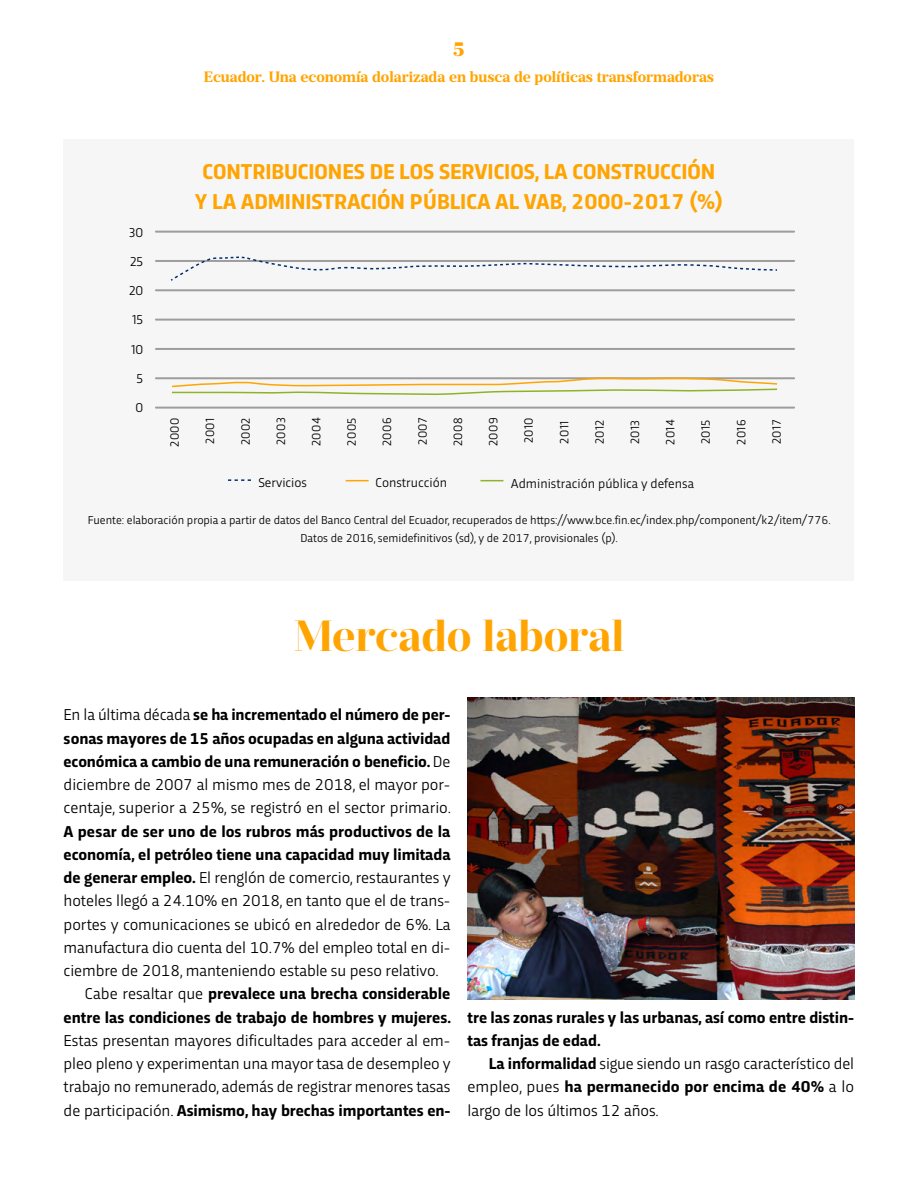
<style>
.page{position:relative;width:918px;height:1188px;background:#fff}
.page>*{position:absolute;margin:0;border:0;box-sizing:border-box;transform-origin:0 0}
.t1{font:700 43.5px "Prumo Display";color:#ffa400}
.t2{font:700 22.5px/30px "Trasandina";color:#ffa400;text-align:center}
.t3{font:900 19.5px "Prumo Deck";color:#ffa400}
.t4{font:16.5px/23.2px "Trasandina";letter-spacing:-.005em;color:#000;text-align:justify}
.t5{font:700 16.5px/23.2px "Trasandina";letter-spacing:-.005em;color:#000;text-align:justify}
.t6{font:700 15px "Prumo Text";color:#ffa400}
.t7{font:13.5px/29.2px "Trasandina";color:#000;text-align:center}
.t8{font:12.6px "Trasandina";letter-spacing:.04em;color:#000}
.t9{font:12px/18px "Trasandina";color:#000;text-align:center}
.s1{font-weight:400}
.s2{font-weight:700}
</style>
<div class="page">
<div style="left:64px;top:139px;width:790px;height:442px;background:#f6f6f6"></div>
<hr style="left:156px;top:407px;width:638px;height:2px;background:#9d9d9c">
<hr style="left:156px;top:348px;width:638px;height:2px;background:#9d9d9c">
<hr style="left:156px;top:377px;width:638px;height:2px;background:#9d9d9c">
<hr style="left:156px;top:260px;width:638px;height:2px;background:#9d9d9c">
<hr style="left:156px;top:289px;width:638px;height:2px;background:#9d9d9c">
<hr style="left:156px;top:319px;width:638px;height:2px;background:#9d9d9c">
<hr style="left:156px;top:231px;width:638px;height:2px;background:#9d9d9c">
<svg style="left:228px;top:479px;width:23px;height:2px"></svg>
<svg style="left:480px;top:480px;width:23px;height:1px"></svg>
<svg style="left:346px;top:480px;width:23px;height:1px"></svg>
<svg style="left:170px;top:256px;width:607px;height:25px"></svg>
<svg style="left:170px;top:377px;width:609px;height:18px"></svg>
<img style="left:468px;top:697px;width:386px;height:303px">
<p class="t3" style="left:453px;top:38px;width:14px">5</p>
<p class="t6" style="left:204px;top:68px;width:512px">Ecuador. Una economía dolarizada en busca de políticas transformadoras</p>
<p class="t7" style="left:129px;top:216px;width:16px">30<br>25<br>20<br>15<br>10<br>5<br>0</p>
<h2 class="t2" style="left:195px;top:155px;width:530px">CONTRIBUCIONES DE LOS SERVICIOS, LA CONSTRUCCIÓN<br>Y LA ADMINISTRACIÓN PÚBLICA AL VAB, 2000-2017 (%)</h2>
<p class="t8" style="left:165px;top:447px;width:31px;rotate:-90deg">2000</p>
<p class="t8" style="left:201px;top:444px;width:28px;rotate:-90deg">2001</p>
<p class="t8" style="left:236px;top:445px;width:29px;rotate:-90deg">2002</p>
<p class="t8" style="left:272px;top:445px;width:29px;rotate:-90deg">2003</p>
<p class="t8" style="left:307px;top:446px;width:30px;rotate:-90deg">2004</p>
<p class="t8" style="left:342px;top:446px;width:29px;rotate:-90deg">2005</p>
<p class="t8" style="left:378px;top:446px;width:30px;rotate:-90deg">2006</p>
<p class="t8" style="left:413px;top:445px;width:29px;rotate:-90deg">2007</p>
<p class="t8" style="left:449px;top:446px;width:30px;rotate:-90deg">2008</p>
<p class="t8" style="left:484px;top:446px;width:30px;rotate:-90deg">2009</p>
<p class="t8" style="left:519px;top:443px;width:27px;rotate:-90deg">2010</p>
<p class="t8" style="left:555px;top:444px;width:25px;rotate:-90deg">2011</p>
<p class="t8" style="left:590px;top:444px;width:26px;rotate:-90deg">2012</p>
<p class="t8" style="left:626px;top:444px;width:26px;rotate:-90deg">2013</p>
<p class="t8" style="left:661px;top:445px;width:27px;rotate:-90deg">2014</p>
<p class="t8" style="left:697px;top:444px;width:26px;rotate:-90deg">2015</p>
<p class="t8" style="left:732px;top:445px;width:27px;rotate:-90deg">2016</p>
<p class="t8" style="left:767px;top:444px;width:25px;rotate:-90deg">2017</p>
<p class="t7" style="left:258px;top:467px;width:50px">Servicios</p>
<p class="t7" style="left:375px;top:467px;width:73px">Construcción</p>
<p class="t7" style="left:511px;top:468px;width:185px">Administración pública y defensa</p>
<p class="t9" style="left:88px;top:510px;width:744px">Fuente: elaboración propia a partir de datos del Banco Central del Ecuador, recuperados de https://www.bce.fin.ec/index.php/component/k2/item/776.<br>Datos de 2016, semidefinitivos (sd), y de 2017, provisionales (p).</p>
<h1 class="t1" style="left:294px;top:610px;width:332px">Mercado laboral</h1>
<p class="t5" style="left:64px;top:702px;width:389px"><span class="s1">En la última década</span> se ha incrementado el número de per&shy;sonas mayores de 15 años ocupadas en alguna actividad económica a cambio de una remuneración o beneficio. <span class="s1">De diciembre de 2007 al mismo mes de 2018, el mayor por&shy;centaje, superior a 25%, se registró en el sector primario.</span></p>
<p class="t5" style="left:64px;top:818px;width:388px">A pesar de ser uno de los rubros más productivos de la</p>
<p class="t5" style="left:64px;top:841px;width:389px">economía, el petróleo tiene una capacidad muy limitada</p>
<p class="t4" style="left:64px;top:865px;width:388px"><span class="s2">de generar empleo.</span> El renglón de comercio, restaurantes y</p>
<p class="t4" style="left:64px;top:888px;width:388px">hoteles llegó a 24.10% en 2018, en tanto que el de trans-</p>
<p class="t4" style="left:64px;top:911px;width:389px">portes y comunicaciones se ubicó en alrededor de 6%. La</p>
<p class="t4" style="left:64px;top:934px;width:388px">manufactura dio cuenta del 10.7% del empleo total en di-</p>
<p class="t4" style="left:64px;top:958px;width:377px">ciembre de 2018, manteniendo estable su peso relativo.</p>
<p class="t5" style="left:85px;top:981px;width:367px"><span class="s1">Cabe resaltar que</span> prevalece una brecha considerable</p>
<p class="t5" style="left:64px;top:1004px;width:389px">entre las condiciones de trabajo de hombres y mujeres.</p>
<p class="t4" style="left:64px;top:1027px;width:389px">Estas presentan mayores dificultades para acceder al em&shy;pleo pleno y experimentan una mayor tasa de desempleo y trabajo no remunerado, además de registrar menores tasas de participación. <span class="s2">Asimismo, hay brechas importantes en-</span></p>
<p class="t5" style="left:467px;top:1004px;width:388px">tre las zonas rurales y las urbanas, así como entre distin&shy;tas franjas de edad.</p>
<p class="t4" style="left:468px;top:1051px;width:388px;text-indent:21px"><span class="s2">La informalidad</span> sigue siendo un rasgo característico del empleo, pues <span class="s2">ha permanecido por encima de 40%</span> a lo largo de los últimos 12 años.</p>
</div>
